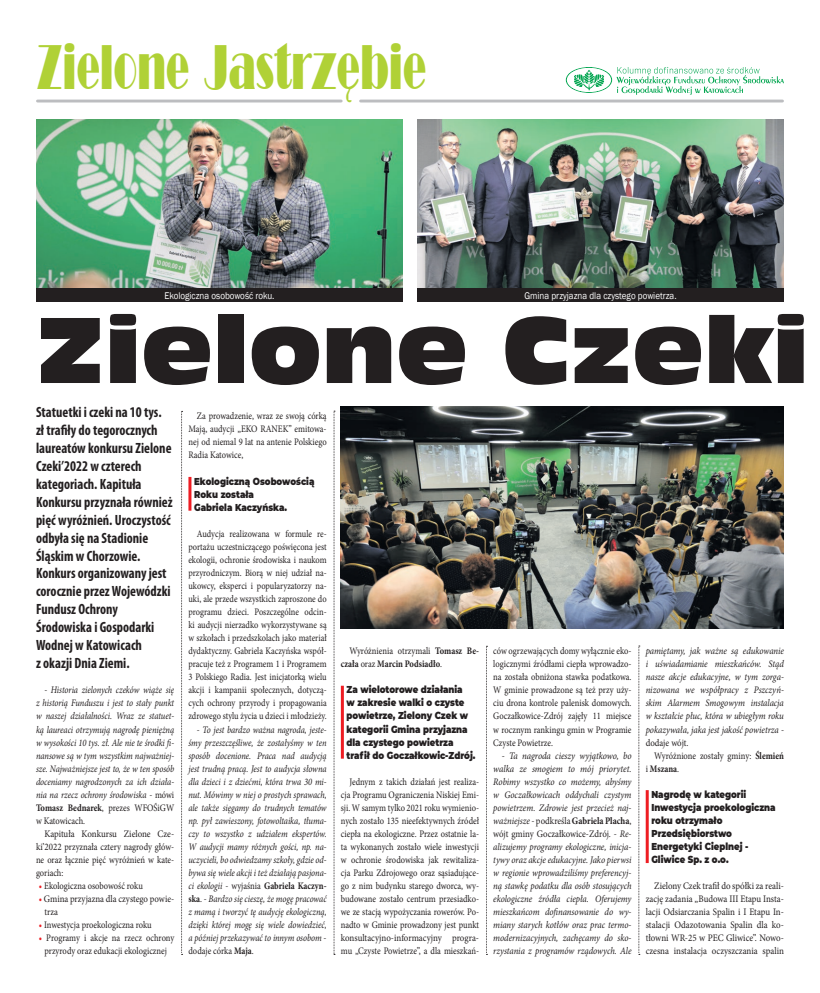
<style>
.page{position:relative;width:820px;height:993px;background:#fff}
.page>*{position:absolute;margin:0;border:0;box-sizing:border-box;transform-origin:0 0}
.tytul_maly{font:87.4px "Incised 901 Ct EU";color:#231f20;scale:1.09 1}
.autor{font:65.2px "Bravo";color:#b0d136;scale:.59 1}
.Tekst{font:700 condensed 14.9px/17.9px "Myriad Pro";color:#231f20;scale:.94 1}
.Tekst-2{font:10px/13px "Minion Pro";color:#231f20;text-align:justify;scale:.85 1}
.Tekst-3{font:italic 10px/13px "Minion Pro";letter-spacing:-.005em;color:#231f20;text-align:justify;scale:.85 1}
.Tekst-4{font:italic 10px/13px "Minion Pro";letter-spacing:-.005em;color:#231f20;text-align:justify;scale:.89 1}
.Tekst-5{font:10px/13px "Minion Pro";color:#231f20;text-align:justify;scale:.84 1}
.Tekst-6{font:10px/13px "Minion Pro";color:#231f20;text-align:justify;scale:.89 1}
.t1{font:900 10px/13px "Montserrat";color:#231f20;scale:.85 1}
.Tekst-7{font:italic 10px/13px "Minion Pro";letter-spacing:-.005em;color:#231f20;text-align:justify;scale:.88 1}
.foto{font:10px "Franklin Gothic";color:#fff;scale:.9 1}
.Tekst-8{font:700 10px/13px "Minion Pro";color:#231f20;scale:.85 1}
.Tekst-9{font:10px/13px "Minion Pro";color:#231f20;scale:.88 1}
.s1{font-style:normal}
.s2{font-weight:700;font-style:normal}
.s3{font-weight:400}
.s4{font-weight:700}
.s5{color:#ee1d23}
</style>
<div class="page">
<hr style="left:37px;top:99px;width:304px;height:3px;background:#bcbdc0">
<hr style="left:360px;top:99px;width:422px;height:3px;background:#bcbdc0">
<svg style="left:565px;top:67px;width:218px;height:28px"></svg>
<img style="left:417px;top:119px;width:366px;height:170px">
<img style="left:36px;top:119px;width:367px;height:170px">
<img style="left:341px;top:406px;width:442px;height:222px">
<hr style="left:188px;top:477px;width:3px;height:33px;background:#ee1d23">
<hr style="left:341px;top:685px;width:3px;height:73px;background:#ee1d23">
<hr style="left:645px;top:789px;width:3px;height:73px;background:#ee1d23">
<svg style="left:181px;top:411px;width:1px;height:542px"></svg>
<svg style="left:333px;top:411px;width:2px;height:543px"></svg>
<svg style="left:486px;top:645px;width:1px;height:309px"></svg>
<svg style="left:638px;top:645px;width:1px;height:308px"></svg>
<div style="left:36px;top:289px;width:367px;height:13px;background:#231f20"></div>
<div style="left:417px;top:289px;width:366px;height:13px;background:#231f20"></div>
<p class="autor" style="left:36px;top:31px;width:661px">Zielone Jastrzębie</p>
<p class="foto" style="left:164px;top:289px;width:124px">Ekologiczna osobowość roku.</p>
<p class="foto" style="left:524px;top:289px;width:171px">Gmina przyjazna dla czystego powietrza.</p>
<p class="tytul_maly" style="left:36px;top:297px;width:710px">Zielone Czeki</p>
<p class="Tekst" style="left:36px;top:403px;width:147px">Statuetki i czeki na 10 tys. zł trafiły do tegorocznych laureatów konkursu Zielone<br>Czeki’2022 w czterech kategoriach. Kapituła<br>Konkursu przyznała również pięć wyróżnień. Uroczystość odbyła się na Stadionie<br>Śląskim w Chorzowie.<br>Konkurs organizowany jest corocznie przez Wojewódzki<br>Fundusz Ochrony<br>Środowiska i Gospodarki<br>Wodnej w Katowicach<br>z okazji Dnia Ziemi.</p>
<p class="Tekst-2" style="left:188px;top:409px;width:164px;text-indent:9px">Za prowadzenie, wraz ze swoją córką Mają, audycji „EKO RANEK” emitowa&shy;nej od niemal 9 lat na antenie Polskiego Radia Katowice,</p>
<p class="t1" style="left:194px;top:473px;width:143px">Ekologiczną Osobowością<br>Roku została<br>Gabriela Kaczyńska.</p>
<p class="Tekst-5" style="left:188px;top:527px;width:166px;text-indent:9px">Audycja realizowana w formule re&shy;portażu uczestniczącego poświęcona jest ekologii, ochronie środowiska i naukom przyrodniczym. Biorą w niej udział na&shy;ukowcy, eksperci i popularyzatorzy na&shy;uki, ale przede wszystkich zaproszone do programu dzieci. Poszczególne odcin&shy;ki audycji nierzadko wykorzystywane są w szkołach i przedszkolach jako materiał dydaktyczny. Gabriela Kaczyńska współ&shy;pracuje też z Programem 1 i Programem 3 Polskiego Radia. Jest inicjatorką wielu akcji i kampanii społecznych, dotyczą&shy;cych ochrony przyrody i propagowania zdrowego stylu życia u dzieci i młodzieży.</p>
<p class="Tekst-3" style="left:188px;top:722px;width:164px;text-indent:9px">- To jest bardzo ważna nagroda, jeste&shy;śmy przeszczęśliwe, że zostałyśmy w ten sposób docenione. Praca nad audycją jest trudną pracą. Jest to audycja słowna dla dzieci i z dziećmi, która trwa 30 mi&shy;nut. Mówimy w niej o prostych sprawach, ale także sięgamy do trudnych tematów np. pył zawieszony, fotowoltaika, tłuma&shy;czy to wszystko z udziałem ekspertów.<br>W audycji mamy różnych gości, np. na&shy;uczycieli, bo odwiedzamy szkoły, gdzie od&shy;bywa się wiele akcji i też działają pasjona&shy;ci ekologii - <span class="s1">wyjaśnia</span> <span class="s2">Gabriela Kaczyn&shy;ska</span><span class="s1">.</span> - Bardzo się cieszę, że mogę pracować z mamą i tworzyć tę audycję ekologiczną, dzięki której mogę się wiele dowiedzieć, a później przekazywać to innym osobom <span class="s1">- dodaje córka</span> <span class="s2">Maja</span><span class="s1">.</span></p>
<p class="Tekst-2" style="left:493px;top:644px;width:164px">ców ogrzewających domy wyłącznie eko&shy;logicznymi źródłami ciepła wprowadzo&shy;na została obniżona stawka podatkowa.<br>W gminie prowadzone są też przy uży&shy;ciu drona kontrole palenisk domowych.<br>Goczałkowice-Zdrój zajęły 11 miejsce w rocznym rankingu gmin w Programie Czyste Powietrze.</p>
<p class="Tekst-4" style="left:493px;top:748px;width:157px;text-indent:9px">- Ta nagroda cieszy wyjątkowo, bo walka ze smogiem to mój priorytet.<br>Robimy wszystko co możemy, abyśmy w Goczałkowicach oddychali czystym powietrzem. Zdrowie jest przecież naj&shy;ważniejsze <span class="s1">- podkreśla</span> <span class="s2">Gabriela Placha</span><span class="s1">, wójt gminy Goczałkowice-Zdrój.</span> - Re&shy;alizujemy programy ekologiczne, inicja&shy;tywy oraz akcje edukacyjne. Jako pierwsi w regionie wprowadziliśmy preferencyj&shy;ną stawkę podatku dla osób stosujących ekologiczne źródła ciepła. Oferujemy mieszkańcom dofinansowanie do wy&shy;miany starych kotłów oraz prac termo&shy;modernizacyjnych, zachęcamy do sko&shy;rzystania z programów rządowych. Ale</p>
<p class="Tekst-8" style="left:341px;top:644px;width:164px;text-indent:9px"><span class="s3">Wyróżnienia otrzymali</span> Tomasz Be&shy;czała <span class="s3">oraz</span> Marcin Podsiadło<span class="s3">.</span></p>
<p class="t1" style="left:346px;top:682px;width:153px">Za wielotorowe działania<br>w zakresie walki o czyste powietrze, Zielony Czek w kategorii Gmina przyjazna dla czystego powietrza trafił do Goczałkowic-Zdrój.</p>
<p class="Tekst-2" style="left:341px;top:774px;width:164px;text-indent:9px">Jednym z takich działań jest realiza&shy;cja Programu Ograniczenia Niskiej Emi&shy;sji. W samym tylko 2021 roku wymienio&shy;nych zostało 135 nieefektywnych źródeł ciepła na ekologiczne. Przez ostatnie la&shy;ta wykonanych zostało wiele inwestycji w ochronie środowiska jak rewitaliza&shy;cja Parku Zdrojowego oraz sąsiadujące&shy;go z nim budynku starego dworca, wy&shy;budowane zostało centrum przesiadko&shy;we ze stacją wypożyczania rowerów. Po&shy;nadto w Gminie prowadzony jest punkt konsultacyjno-informacyjny progra&shy;mu „Czyste Powietrze”, a dla mieszkań-</p>
<p class="Tekst-7" style="left:645px;top:644px;width:158px">pamiętamy, jak ważne są edukowanie i uświadamianie mieszkańców. Stąd nasze akcje edukacyjne, w tym zorga&shy;nizowana we współpracy z Pszczyń&shy;skim Alarmem Smogowym instalacja w kształcie płuc, która w ubiegłym roku pokazywała, jaka jest jakość powietrza - <span class="s1">dodaje wójt.</span></p>
<p class="Tekst-2" style="left:645px;top:748px;width:164px;text-indent:9px">Wyróżnione zostały gminy: <span class="s4">Ślemień </span>i <span class="s4">Mszana</span>.</p>
<p class="t1" style="left:651px;top:786px;width:148px">Nagrodę w kategorii<br>Inwestycja proekologiczna roku otrzymało<br>Przedsiębiorstwo<br>Energetyki Cieplnej -<br>Gliwice Sp. z o.o.</p>
<p class="Tekst-6" style="left:645px;top:879px;width:157px;text-indent:9px">Zielony Czek trafił do spółki za reali&shy;zację zadania „Budowa III Etapu Insta&shy;lacji Odsiarczania Spalin i I Etapu In&shy;stalacji Odazotowania Spalin dla ko&shy;tłowni WR-25 w PEC Gliwice”. Nowo&shy;czesna instalacja oczyszczania spalin</p>
<p class="Tekst-3" style="left:36px;top:683px;width:164px;text-indent:9px">- Historia zielonych czeków wiąże się z historią Funduszu i jest to stały punkt w naszej działalności. Wraz ze statuet&shy;ką laureaci otrzymują nagrodę pieniężną w wysokości 10 tys. zł. Ale nie te środki fi&shy;nansowe są w tym wszystkim najważniej&shy;sze. Najważniejsze jest to, że w ten sposób doceniamy nagrodzonych za ich działa&shy;nia na rzecz ochrony środowiska - <span class="s1">mówi </span><span class="s2">Tomasz Bednarek</span><span class="s1">, prezes WFOŚiGW w Katowicach.</span></p>
<p class="Tekst-6" style="left:36px;top:827px;width:157px;text-indent:9px">Kapituła Konkursu Zielone Cze&shy;ki’2022 przyznała cztery nagrody głów&shy;ne oraz łącznie pięć wyróżnień w kate&shy;goriach:</p>
<p class="Tekst-2" style="left:39px;top:879px;width:124px"><span class="s5">•</span> Ekologiczna osobowość roku</p>
<p class="Tekst-9" style="left:45px;top:892px;width:149px;text-indent:-6px"><span class="s5">•</span> Gmina przyjazna dla czystego powie&shy;trza</p>
<p class="Tekst-2" style="left:39px;top:918px;width:134px"><span class="s5">•</span> Inwestycja proekologiczna roku</p>
<p class="Tekst-2" style="left:39px;top:931px;width:161px;text-align:center"><span class="s5">•</span> Programy i akcje na rzecz ochrony przyrody oraz edukacji ekologicznej</p>
</div>
